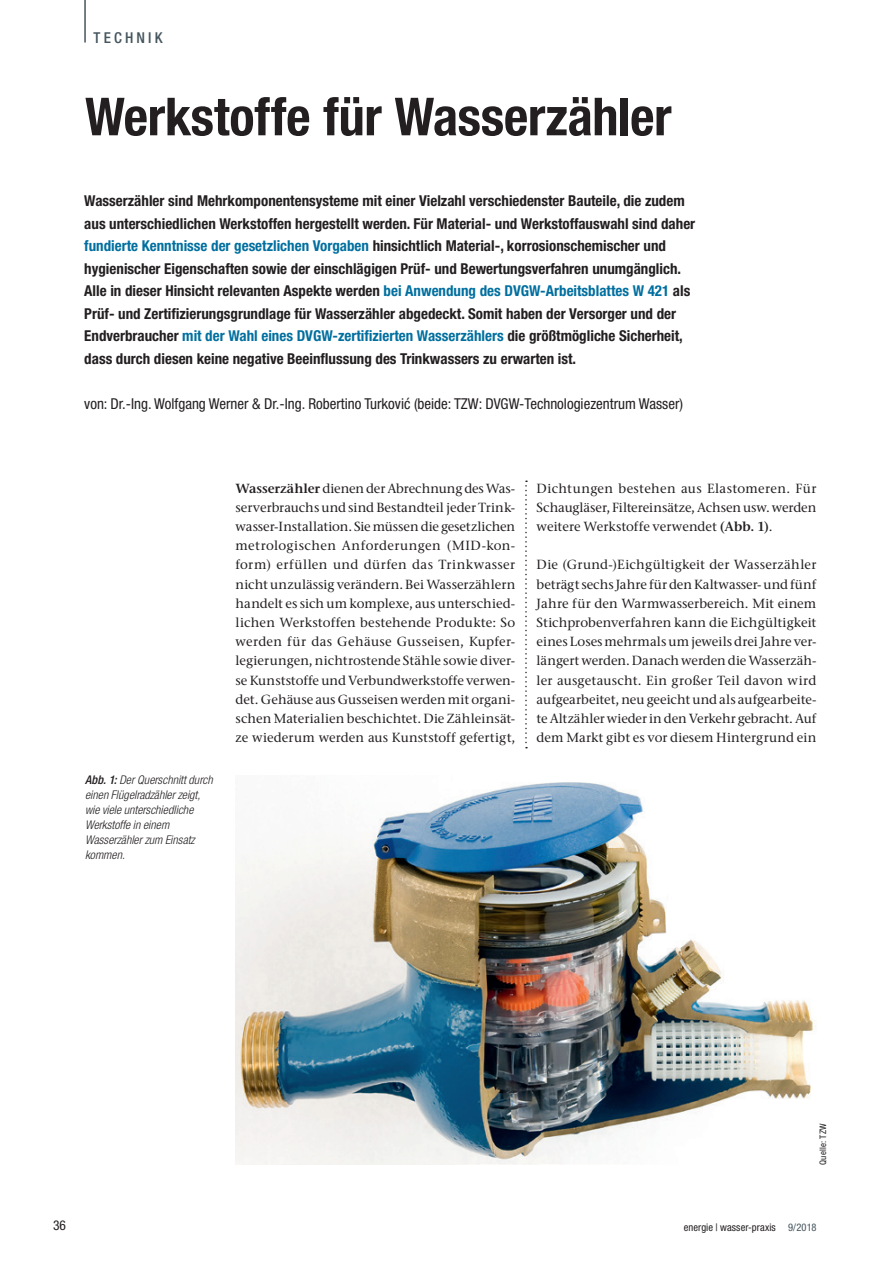
<style>
.page{position:relative;width:893px;height:1263px;background:#fff}
.page>*{position:absolute;margin:0;border:0;box-sizing:border-box;transform-origin:0 0}
.t1{font:700 condensed 52.5px "Helvetica Neue LT Std";letter-spacing:-.005em;color:#231f20}
.t2{font:700 condensed 15px/22.5px "Helvetica Neue LT Std";color:#231f20}
.t3{font:condensed 15px "Helvetica Neue LT Std";color:#231f20}
.t4{font:500 condensed 15px "Helvetica Neue LT Std";letter-spacing:.21em;color:#45555d}
.t5{font:condensed 13.5px "Helvetica Neue LT Std";color:#231f20}
.t6{font:500 13.2px/19.2px "Stone Serif ITC Pro";color:#231f20;text-align:justify}
.t7{font:italic 300 condensed 12px/15px "Helvetica Neue LT Std";letter-spacing:.005em;color:#231f20}
.t8{font:condensed 10.5px "Helvetica Neue LT Std";letter-spacing:.005em;color:#231f20}
.t9{font:condensed 9px "Helvetica Neue LT Std";letter-spacing:.015em;color:#231f20}
.s1{color:#006f9f}
.s2{font-weight:500}
.s3{font-weight:600}
.s4{color:#45555d}
</style>
<div class="page">
<hr style="left:84px;top:0;width:2px;height:43px;background:#45555d">
<svg style="left:525px;top:480px;width:2px;height:268px"></svg>
<img style="left:236px;top:782px;width:580px;height:383px">
<p class="t4" style="left:94px;top:28px;width:71px">TECHNIK</p>
<h1 class="t1" style="left:85px;top:85px;width:588px">Werkstoffe für Wasserzähler</h1>
<p class="t2" style="left:84px;top:190px;width:612px">Wasserzähler sind Mehrkomponentensysteme mit einer Vielzahl verschiedenster Bauteile, die zudem aus unterschiedlichen Werkstoffen hergestellt werden. Für Material- und Werkstoffauswahl sind daher <span class="s1">fundierte Kenntnisse der gesetzlichen Vorgaben</span> hinsichtlich Material-, korrosionschemischer und hygienischer Eigenschaften sowie der einschlägigen Prüf- und Bewertungsverfahren unumgänglich.<br>Alle in dieser Hinsicht relevanten Aspekte werden <span class="s1">bei Anwendung des DVGW-Arbeitsblattes W 421</span> als Prüf- und Zertifizierungsgrundlage für Wasserzähler abgedeckt. Somit haben der Versorger und der Endverbraucher <span class="s1">mit der Wahl eines DVGW-zertifizierten Wasserzählers</span> die größtmögliche Sicherheit, dass durch diesen keine negative Beeinflussung des Trinkwassers zu erwarten ist.</p>
<p class="t3" style="left:84px;top:395px;width:600px">von: Dr.-Ing. Wolfgang Werner &amp; Dr.-Ing. Robertino Turkovi ´c (beide: TZW: DVGW-Technologiezentrum Wasser)</p>
<p class="t7" style="left:85px;top:772px;width:129px"><span class="s2">Abb. 1:</span> Der Querschnitt durch einen Flügelradzähler zeigt, wie viele unterschiedliche<br>Werkstoffe in einem<br>Wasserzähler zum Einsatz kommen.</p>
<p class="t6" style="left:236px;top:478px;width:281px"><span class="s3">Wasserzähler</span> dienen der Abrechnung des Was&shy;serverbrauchs und sind Bestandteil jeder Trink&shy;wasser-Installation. Sie müssen die gesetzlichen metrologischen Anforderungen (MID-kon&shy;form) erfüllen und dürfen das Trinkwasser nicht unzulässig verändern. Bei Wasserzählern handelt es sich um komplexe, aus unterschied&shy;lichen Werkstoffen bestehende Produkte: So werden für das Gehäuse Gusseisen, Kupfer&shy;legierungen, nichtrostende Stähle sowie diver&shy;se Kunststoffe und Verbundwerkstoffe verwen&shy;det. Gehäuse aus Gusseisen werden mit organi&shy;schen Materialien beschichtet. Die Zähleinsät&shy;ze wiederum werden aus Kunststoff gefertigt,</p>
<p class="t6" style="left:537px;top:478px;width:281px">Dichtungen bestehen aus Elastomeren. Für Schaugläser, Filtereinsätze, Achsen usw. werden weitere Werkstoffe verwendet <span class="s3">(Abb. 1)</span>.</p>
<p class="t6" style="left:537px;top:555px;width:281px">Die (Grund-)Eichgültigkeit der Wasserzähler beträgt sechs Jahre für den Kaltwasser- und fünf Jahre für den Warmwasserbereich. Mit einem Stichprobenverfahren kann die Eichgültigkeit eines Loses mehrmals um jeweils drei Jahre ver&shy;längert werden. Danach werden die Wasserzäh&shy;ler ausgetauscht. Ein großer Teil davon wird aufgearbeitet, neu geeicht und als aufgearbeite&shy;te Altzähler wieder in den Verkehr gebracht. Auf dem Markt gibt es vor diesem Hintergrund ein</p>
<p class="t5" style="left:53px;top:1218px;width:14px">36</p>
<p class="t9" style="left:818px;top:1165px;width:43px;rotate:-90deg">Quelle: TZW</p>
<p class="t8" style="left:684px;top:1221px;width:134px">energie | wasser-praxis <span class="s4">9/2018</span></p>
</div>
